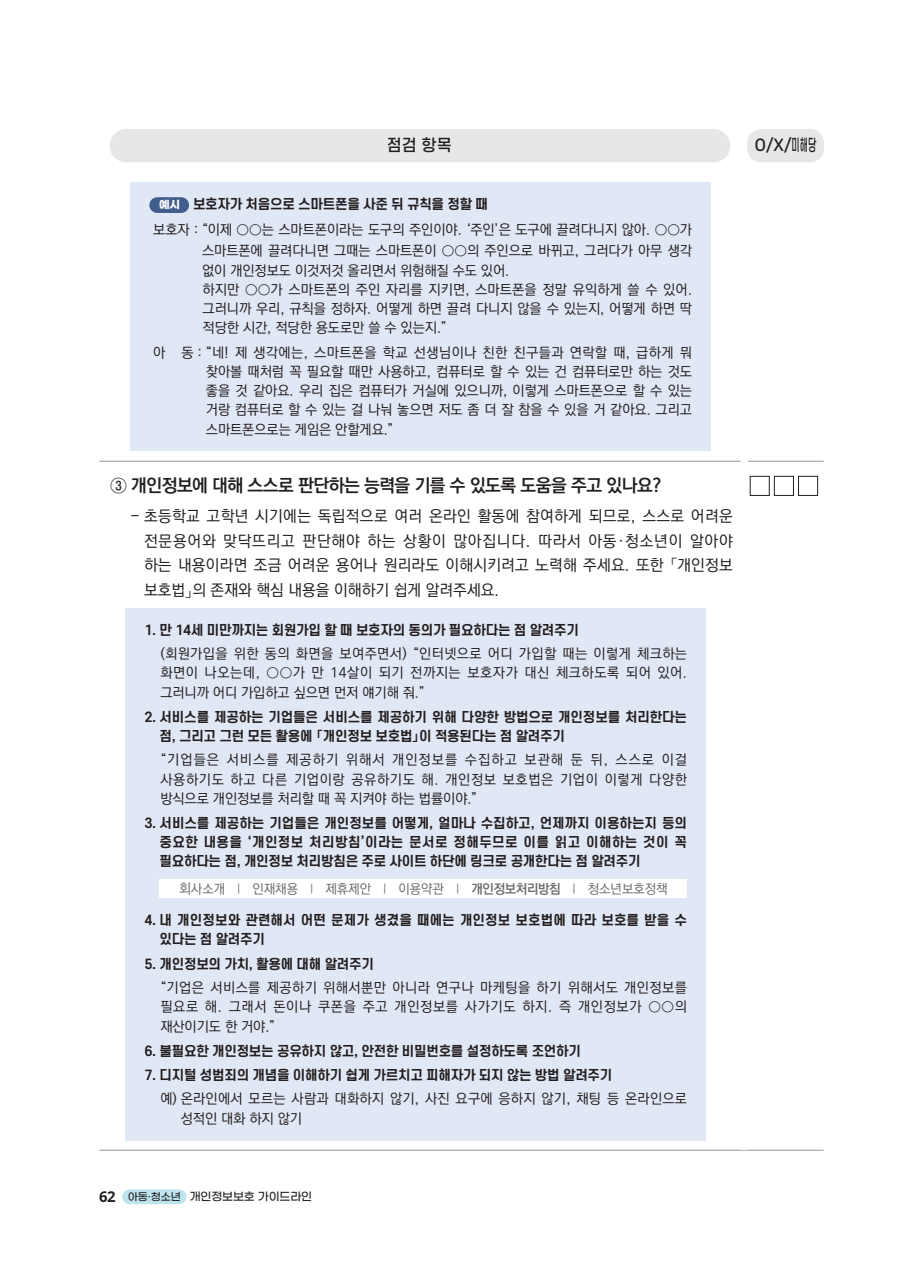
<style>
.page{position:relative;width:903px;height:1275px;background:#fff}
.page>*{position:absolute;margin:0;border:0;box-sizing:border-box;transform-origin:0 0}
.점검{font:700 18.03px "Ko Pub Dotum";letter-spacing:-.025em;color:#231f20}
.t1{font:500 15.75px/24.5px "Ko Pub Dotum";letter-spacing:.01em;color:#231f20;text-align:justify}
.t2{font:500 15.75px "S Core Dream 5";color:#231f20}
.관련규정{font:500 14px/19.2px "Ko Pub Dotum";letter-spacing:-.005em;color:#231f20;text-align:justify}
.관련규정-2{font:500 14px/19.2px "Ko Pub Dotum";letter-spacing:.015em;color:#231f20}
.관련규정-3{font:700 13.12px/19.2px "S Core Dream 6";letter-spacing:-.025em;color:#231f20}
.관련규정-4{font:700 13.12px/19.2px "S Core Dream 6";color:#231f20}
.관련규정-5{font:500 13.12px "Ko Pub Dotum";letter-spacing:-.005em;color:#6c6d70}
.t3{font:500 11.38px "Gmarket Sans";letter-spacing:-.01em;color:#231f20}
.t4{font:700 11.03px "Gmarket Sans";color:#fff}
.s1{font-size:14px}
.s2{font-weight:300;font-size:10.5px}
.s3{font-weight:700}
.s4{font-family:"Noto Sans";font-weight:700;font-size:14.88px}
.s5{font-size:10.5px}
</style>
<div class="page">
<div style="left:130px;top:1189px;width:49px;height:15px;background:#bee5ee"></div>
<hr style="left:99px;top:461px;width:642px;height:1px;background:#939598">
<hr style="left:748px;top:461px;width:75px;height:1px;background:#939598">
<hr style="left:99px;top:1150px;width:645px;height:1px;background:#939598">
<hr style="left:744px;top:1150px;width:79px;height:1px;background:#939598">
<div style="left:110px;top:129px;width:620px;height:33px;background:#e6e7e9;border-radius:17px"></div>
<div style="left:747px;top:129px;width:77px;height:33px;background:#e6e7e9;border-radius:14px"></div>
<div style="left:130px;top:182px;width:581px;height:269px;background:#e1e8f5"></div>
<div style="left:157px;top:197px;width:24px;height:16px;background:#415d8c"></div>
<div style="left:126px;top:608px;width:580px;height:532px;background:#e1e8f5"></div>
<div style="left:159px;top:879px;width:528px;height:19px;background:#fff"></div>
<div style="left:750px;top:476px;width:19px;height:20px;border:1px solid #231f20"></div>
<div style="left:774px;top:476px;width:20px;height:20px;border:1px solid #231f20"></div>
<div style="left:798px;top:476px;width:20px;height:20px;border:1px solid #231f20"></div>
<p class="t2" style="left:387px;top:134px;width:67px">점검 항목</p>
<p class="t2" style="left:755px;top:133px;width:63px">O/X/미해당</p>
<p class="t4" style="left:159px;top:199px;width:22px">예시</p>
<p class="관련규정-3" style="left:193px;top:194px;width:297px">보호자가 처음으로 스마트폰을 사준 뒤 규칙을 정할 때</p>
<p class="관련규정" style="left:153px;top:220px;width:540px;line-height:21px;text-align:right">보호자 : “이제 ○○는 스마트폰이라는 도구의 주인이야. ‘주인’은 도구에 끌려다니지 않아. ○○가 스마트폰에 끌려다니면 그때는 스마트폰이 ○○의 주인으로 바뀌고, 그러다가 아무 생각</p>
<p class="관련규정" style="left:202px;top:261px;width:309px">없이 개인정보도 이것저것 올리면서 위험해질 수도 있어.</p>
<p class="관련규정" style="left:203px;top:280px;width:491px">하지만 ○○가 스마트폰의 주인 자리를 지키면, 스마트폰을 정말 유익하게 쓸 수 있어. 그러니까 우리, 규칙을 정하자. 어떻게 하면 끌려 다니지 않을 수 있는지, 어떻게 하면 딱 적당한 시간, 적당한 용도로만 쓸 수 있는지.”</p>
<p class="관련규정" style="left:206px;top:343px;width:488px;text-indent:-53px">아 동 : “네! 제 생각에는, 스마트폰을 학교 선생님이나 친한 친구들과 연락할 때, 급하게 뭐 찾아볼 때처럼 꼭 필요할 때만 사용하고, 컴퓨터로 할 수 있는 건 컴퓨터로만 하는 것도 좋을 것 같아요. 우리 집은 컴퓨터가 거실에 있으니까, 이렇게 스마트폰으로 할 수 있는 거랑컴퓨터로할수있는걸나눠놓으면저도좀더잘참을수있을거같아요.그리고 스마트폰으로는 게임은 안할게요.”</p>
<p class="점검" style="left:111px;top:476px;width:552px">③ 개인정보에 대해 스스로 판단하는 능력을 기를 수 있도록 도움을 주고 있나요?</p>
<p class="t1" style="left:144px;top:505px;width:590px;text-indent:-14px">- 초등학교 고학년 시기에는 독립적으로 여러 온라인 활동에 참여하게 되므로, 스스로 어려운 전문용어와 맞닥뜨리고 판단해야 하는 상황이 많아집니다. 따라서 아동·청소년이 알아야 하는 내용이라면 조금 어려운 용어나 원리라도 이해시키려고 노력해 주세요. 또한 「개인정보 보호법」의 존재와 핵심 내용을 이해하기 쉽게 알려주세요.</p>
<p class="관련규정-3" style="left:144px;top:620px;width:436px">1. 만 14세 미만까지는 회원가입 할 때 보호자의 동의가 필요하다는 점 알려주기</p>
<p class="관련규정" style="left:160px;top:645px;width:528px">(회원가입을 위한 동의 화면을 보여주면서) “인터넷으로 어디 가입할 때는 이렇게 체크하는 화면이 나오는데, ○○가 만 14살이 되기 전까지는 보호자가 대신 체크하도록 되어 있어. 그러니까 어디 가입하고 싶으면 먼저 얘기해 줘.”</p>
<p class="관련규정-3" style="left:160px;top:707px;width:529px;text-indent:-15px">2. 서비스를 제공하는 기업들은 서비스를 제공하기 위해 다양한 방법으로 개인정보를 처리한다는 점, 그리고 그런 모든 활용에 「개인정보 보호법」이 적용된다는 점 알려주기</p>
<p class="관련규정" style="left:160px;top:751px;width:528px">“기업들은 서비스를 제공하기 위해서 개인정보를 수집하고 보관해 둔 뒤, 스스로 이걸 사용하기도 하고 다른 기업이랑 공유하기도 해. 개인정보 보호법은 기업이 이렇게 다양한 방식으로 개인정보를 처리할 때 꼭 지켜야 하는 법률이야.”</p>
<p class="관련규정-3" style="left:160px;top:813px;width:529px;text-align:justify;text-indent:-15px">3. 서비스를 제공하는 기업들은 개인정보를 어떻게, 얼마나 수집하고, 언제까지 이용하는지 등의 중요한 내용을 ‘개인정보 처리방침’이라는 문서로 정해두므로 이를 읽고 이해하는 것이 꼭 필요하다는 점, 개인정보 처리방침은 주로 사이트 하단에 링크로 공개한다는 점 알려주기</p>
<p class="관련규정-5" style="left:179px;top:882px;width:490px"><span class="s1">회</span>사소개 <span class="s2">|</span> 인재채용 <span class="s2">|</span> 제휴제안 <span class="s2">|</span> 이용약관 <span class="s2">|</span> <span class="s3">개인정보처리방침</span> <span class="s2">|</span> 청소년보호정책</p>
<p class="관련규정-4" style="left:160px;top:910px;width:529px;text-indent:-15px">4. 내 개인정보와 관련해서 어떤 문제가 생겼을 때에는 개인정보 보호법에 따라 보호를 받을 수 있다는 점 알려주기</p>
<p class="관련규정-3" style="left:144px;top:954px;width:231px">5. 개인정보의 가치, 활용에 대해 알려주기</p>
<p class="관련규정" style="left:160px;top:979px;width:528px">“기업은 서비스를 제공하기 위해서뿐만 아니라 연구나 마케팅을 하기 위해서도 개인정보를 필요로 해. 그래서 돈이나 쿠폰을 주고 개인정보를 사가기도 하지. 즉 개인정보가 ○○의 재산이기도 한 거야.”</p>
<p class="관련규정-3" style="left:144px;top:1040px;width:438px">6. 불필요한 개인정보는 공유하지 않고, 안전한 비밀번호를 설정하도록 조언하기</p>
<p class="관련규정-3" style="left:144px;top:1065px;width:470px">7. 디지털 성범죄의 개념을 이해하기 쉽게 가르치고 피해자가 되지 않는 방법 알려주기</p>
<p class="관련규정-2" style="left:181px;top:1090px;width:508px;text-indent:-20px">예) 온라인에서 모르는 사람과 대화하지 않기, 사진 요구에 응하지 않기, 채팅 등 온라인으로 성적인 대화 하지 않기</p>
<p class="t3" style="left:99px;top:1190px;width:214px"><span class="s4">62</span> <span class="s5">아동·청소년</span> 개인정보보호 가이드라인</p>
</div>
